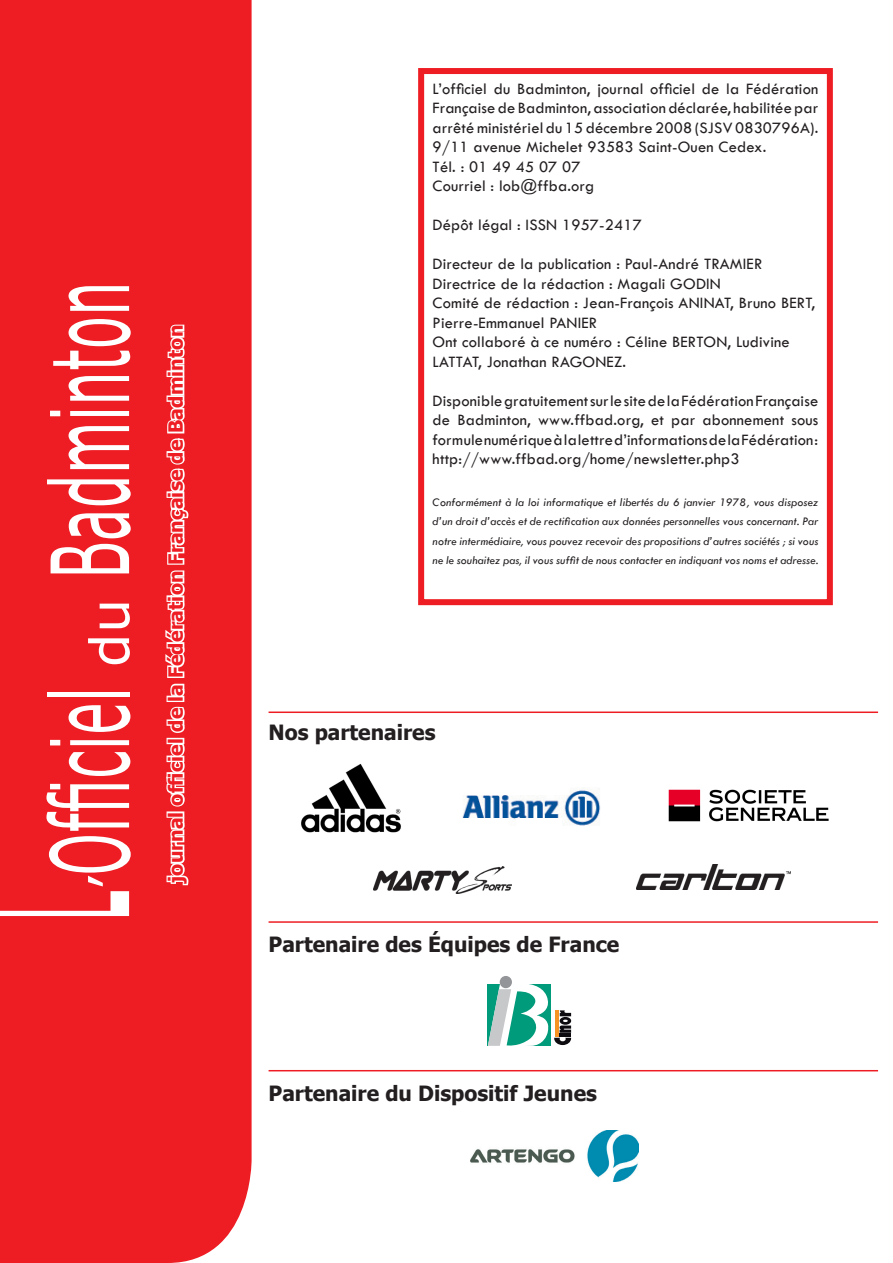
<style>
.page{position:relative;width:893px;height:1263px;background:#fff}
.page>*{position:absolute;margin:0;border:0;box-sizing:border-box;transform-origin:0 0}
.t1{font:216px "Verdana";color:#fff;scale:.25 1}
.t2{font:108px "Verdana";letter-spacing:.01em;color:#fff;scale:.5 1}
.t3{font:700 21px "Tahoma";color:#231f20}
.t4{font:700 19.5px "Tahoma";letter-spacing:.01em;color:#ee1d23}
.t5{font:16.5px/19.5px "Tw Cen";letter-spacing:.01em;color:#231f20}
.t6{font:italic 12px/19.5px "Tw Cen";letter-spacing:.01em;color:#231f20;text-align:justify}
.s1{font-size:54px}
</style>
<div class="page">
<div style="left:0;top:0;width:252px;height:1263px;background:#ee1d23"></div>
<div style="left:418px;top:68px;width:415px;height:537px;border:6px solid #ee1d23"></div>
<img style="left:462px;top:789px;width:138px;height:37px">
<img style="left:301px;top:764px;width:100px;height:69px">
<img style="left:668px;top:789px;width:161px;height:33px">
<img style="left:373px;top:866px;width:138px;height:27px">
<img style="left:636px;top:864px;width:154px;height:25px">
<div style="left:500px;top:976px;width:12px;height:12px;background:#939598;border-radius:50%"></div>
<svg style="left:488px;top:984px;width:83px;height:62px"></svg>
<hr style="left:555px;top:1010px;width:4px;height:23px;background:#f69323">
<img style="left:471px;top:1130px;width:168px;height:51px">
<hr style="left:269px;top:921px;width:609px;height:2px;background:#ee1d23">
<hr style="left:269px;top:711px;width:609px;height:2px;background:#ee1d23">
<hr style="left:269px;top:1070px;width:609px;height:1px;background:#ee1d23">
<svg style="left:165px;top:816px;width:25px;height:71px"></svg>
<div style="left:167px;top:811px;width:17px;height:7px;border:3px solid #fff"></div>
<svg style="left:165px;top:741px;width:22px;height:68px"></svg>
<div style="left:167px;top:738px;width:17px;height:6px;border:3px solid #fff"></div>
<svg style="left:165px;top:705px;width:22px;height:30px"></svg>
<svg style="left:163px;top:323px;width:27px;height:376px"></svg>
<h2 class="t2" style="left:21px;top:891px;width:1220px;rotate:-90deg"><span class="s1">’</span>Officiel <span class="s1">du</span> Badminton</h2>
<h1 class="t1" style="left:-87px;top:921px;width:122px;rotate:-90deg">L</h1>
<p class="t4" style="left:162px;top:883px;width:559px;rotate:-90deg">journal officiel de la Fédération Française de Badminton</p>
<p class="t5" style="left:433px;top:79px;width:387px">L’officiel du Badminton, journal officiel de la Fédération Française de Badminton, association déclarée, habilitée par arrêté ministériel du 15 décembre 2008 (SJSV 0830796A).<br>9/11 avenue Michelet 93583 Saint-Ouen Cedex.<br>Tél. : 01 49 45 07 07<br>Courriel : lob@ffba.org</p>
<p class="t5" style="left:433px;top:215px;width:211px">Dépôt légal : ISSN 1957-2417</p>
<p class="t5" style="left:433px;top:254px;width:384px">Directeur de la publication : Paul-André TRAMIER Directrice de la rédaction : Magali GODIN<br>Comité de rédaction : Jean-François ANINAT, Bruno BERT, Pierre-Emmanuel PANIER<br>Ont collaboré à ce numéro : Céline BERTON, Ludivine LATTAT, Jonathan RAGONEZ.</p>
<p class="t5" style="left:433px;top:391px;width:387px;text-align:justify">Disponible gratuitement sur le site de la Fédération Française de Badminton, www.ffbad.org, et par abonnement sous formule numérique à la lettre d’informations de la Fédération : http://www.ffbad.org/home/newsletter.php3</p>
<p class="t6" style="left:433px;top:492px;width:387px">Conformément à la loi informatique et libertés du 6 janvier 1978, vous disposez d’un droit d’accès et de rectification aux données personnelles vous concernant. Par notre intermédiaire, vous pouvez recevoir des propositions d’autres sociétés ; si vous ne le souhaitez pas, il vous suffit de nous contacter en indiquant vos noms et adresse.</p>
<p class="t3" style="left:269px;top:718px;width:168px">Nos partenaires</p>
<p class="t3" style="left:269px;top:929px;width:352px">Partenaire des Équipes de France</p>
<p class="t3" style="left:269px;top:1078px;width:330px">Partenaire du Dispositif Jeunes</p>
</div>
